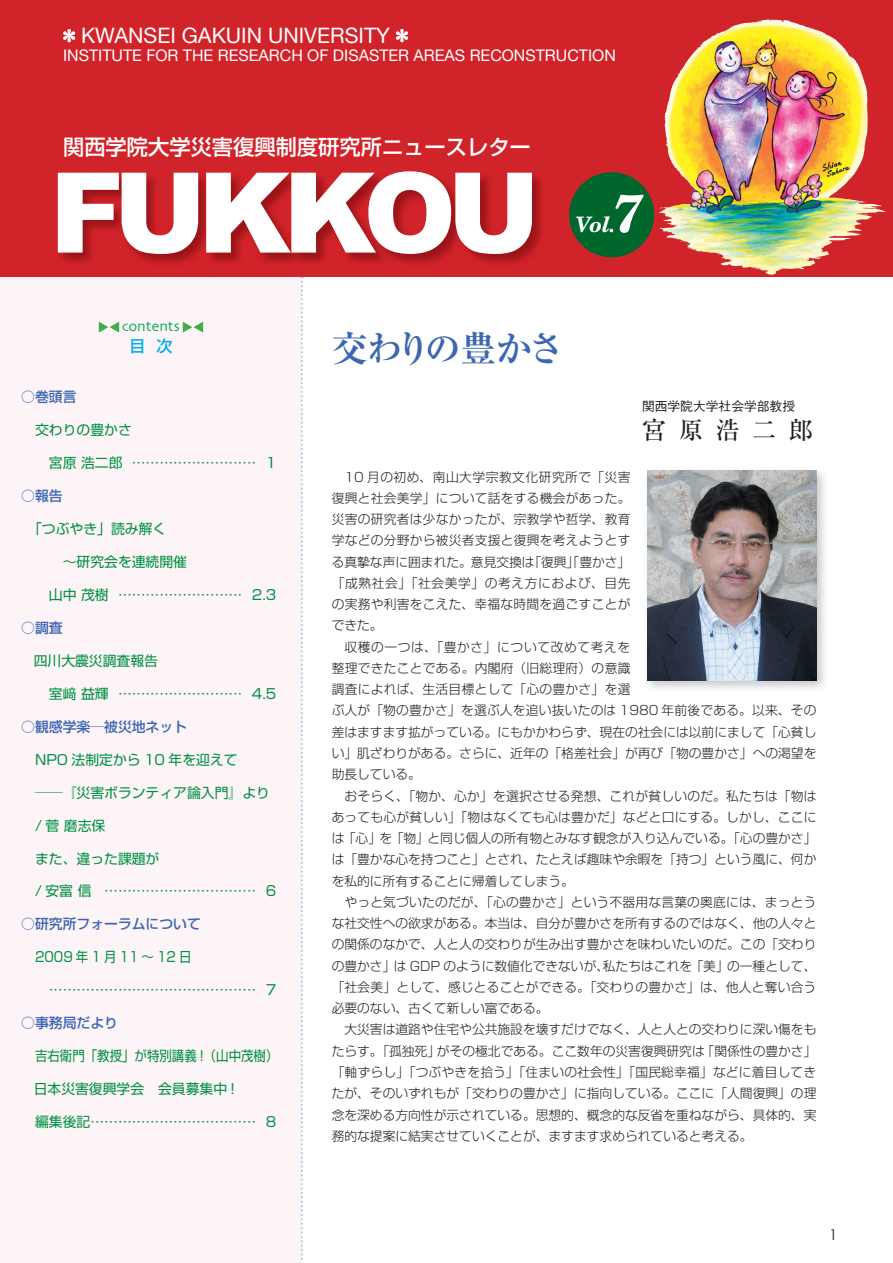
<style>
.page{position:relative;width:893px;height:1263px;background:#fff}
.page>*{position:absolute;margin:0;border:0;box-sizing:border-box;transform-origin:0 0}
.t1{font:900 111.6px "Arial";letter-spacing:-.08em;color:#fff}
.t2{font:italic 700 53.1px "New Century Schlbk";color:#fff}
.t3{font:700 36.15px "Ryumin Pro";letter-spacing:-.08em;color:#3c66b1}
.t4{font:500 24.45px "Ryumin Pro";letter-spacing:.5em;color:#231f20}
.t5{font:21.3px "Helvetica Neue";color:#fff}
.t6{font:500 21.3px "Shin Go Pro";color:#fff}
.t7{font:italic 700 21.3px "New Century Schlbk";color:#fff}
.t8{font:15.9px "Helvetica Neue";color:#fff}
.t9{font:500 15.9px "Shin Go Pro";color:#00aeef}
.t10{font:14.85px "Skia";color:#00ab4d}
.t11{font:14.85px "Century Gothic";color:#231f20}
.t12{font:13.8px "Shin Go Pro";color:#009041}
.t13{font:500 13.8px "Shin Go Pro";color:#3c66b1}
.t14{font:13.8px "Shin Go Pro";color:#009041;scale:.9 1}
.t15{font:13.8px "Shin Go Pro";color:#009041;scale:2 1}
.t16{font:13.8px "Shin Go Pro";letter-spacing:.125em;color:#009041;scale:.9 1}
.t17{font:300 12.75px/21.3px "Shin Go Pro";color:#231f20;text-align:justify}
.t18{font:500 12.75px "Gothic BBB Pro";color:#231f20}
</style>
<div class="page">
<div style="left:0;top:276px;width:302px;height:987px;background:#fdf4f8"></div>
<svg style="left:301px;top:276px;width:2px;height:987px"></svg>
<svg style="left:0;top:0;width:893px;height:276px;background:#d0423a"></svg>
<svg style="left:63px;top:29px;width:12px;height:13px"></svg>
<svg style="left:396px;top:29px;width:12px;height:13px"></svg>
<div style="left:569px;top:172px;width:85px;height:85px;background:#00672c;border-radius:50%"></div>
<img style="left:57px;top:170px;width:488px;height:97px">
<svg style="left:99px;top:322px;width:20px;height:11px"></svg>
<svg style="left:183px;top:322px;width:20px;height:11px"></svg>
<img style="left:711px;top:20px;width:60px;height:17px">
<img style="left:647px;top:470px;width:178px;height:219px">
<img style="left:647px;top:471px;width:169px;height:209px">
<h3 class="t5" style="left:81px;top:23px;width:310px">KWANSEI GAKUIN UNIVERSITY</h3>
<p class="t8" style="left:63px;top:46px;width:554px">INSTITUTE FOR THE RESEARCH OF DISASTER AREAS RECONSTRUCTION</p>
<h3 class="t6" style="left:63px;top:129px;width:469px">関西学院大学災害復興制度研究所ニュースレター</h3>
<h1 class="t1" style="left:50px;top:132px;width:492px">FUKKOU</h1>
<h2 class="t2" style="left:612px;top:179px;width:32px">7</h2>
<h3 class="t7" style="left:575px;top:211px;width:42px">Vol.</h3>
<p class="t10" style="left:122px;top:318px;width:59px">contents</p>
<p class="t9" style="left:129px;top:333px;width:45px">目 次</p>
<h3 class="t3" style="left:332px;top:320px;width:234px">交わりの豊かさ</h3>
<p class="t13" style="left:21px;top:385px;width:57px">○巻頭言</p>
<p class="t12" style="left:21px;top:418px;width:112px">　交わりの豊かさ</p>
<p class="t12" style="left:21px;top:451px;width:257px">　　宮原 浩二郎 ……………………… 1</p>
<p class="t13" style="left:21px;top:484px;width:43px">○報告</p>
<p class="t12" style="left:21px;top:517px;width:147px">　「つぶやき」読み解く</p>
<p class="t12" style="left:21px;top:550px;width:167px">　　　～研究会を連続開催</p>
<p class="t12" style="left:21px;top:583px;width:257px">　　山中 茂樹 ……………………… 2.3</p>
<p class="t13" style="left:21px;top:616px;width:43px">○調査</p>
<p class="t12" style="left:34px;top:649px;width:126px">四川大震災調査報告</p>
<p class="t12" style="left:21px;top:682px;width:257px">　　室㟢 益輝 ……………………… 4.5</p>
<p class="t13" style="left:21px;top:715px;width:167px">○観感学楽─被災地ネット</p>
<p class="t12" style="left:21px;top:748px;width:218px">　NPO 法制定から 10 年を迎えて</p>
<p class="t15" style="left:35px;top:781px;width:119px">─『災害ボランティア論入門』より</p>
<p class="t12" style="left:21px;top:814px;width:86px">　/ 菅 磨志保</p>
<p class="t12" style="left:21px;top:847px;width:140px">　また、違った課題が</p>
<p class="t12" style="left:21px;top:880px;width:257px">　/ 安富 信 …………………………… 6</p>
<p class="t13" style="left:21px;top:913px;width:181px">○研究所フォーラムについて</p>
<p class="t16" style="left:35px;top:946px;width:175px">2009年1月11～12日</p>
<p class="t14" style="left:21px;top:979px;width:285px">　　 ……………………………………… 7</p>
<p class="t13" style="left:21px;top:1012px;width:98px">○事務局だより</p>
<p class="t14" style="left:35px;top:1045px;width:272px">吉右衛門「教授」が特別講義 !（山中茂樹）</p>
<p class="t12" style="left:34px;top:1078px;width:203px">日本災害復興学会　会員募集中 !</p>
<p class="t12" style="left:21px;top:1110px;width:257px">　編集後記……………………………… 8</p>
<p class="t18" style="left:642px;top:396px;width:155px">関西学院大学社会学部教授</p>
<h3 class="t4" style="left:642px;top:411px;width:173px">宮原浩二郎</h3>
<p class="t17" style="left:332px;top:464px;width:300px;text-indent:13px">10 月の初め、南山大学宗教文化研究所で「災害復興と社会美学」について話をする機会があった。災害の研究者は少なかったが、宗教学や哲学、教育学などの分野から被災者支援と復興を考えようとする真摯な声に囲まれた。意見交換は「復興」「豊かさ」「成熟社会」「社会美学」の考え方におよび、目先の実務や利害をこえた、幸福な時間を過ごすことができた。</p>
<p class="t17" style="left:332px;top:635px;width:486px;text-align:left;text-indent:13px">収穫の一つは、「豊かさ」について改めて考えを<br>整理できたことである。内閣府（旧総理府）の意識<br>調査によれば、生活目標として「心の豊かさ」を選<br>ぶ人が「物の豊かさ」を選ぶ人を追い抜いたのは 1980 年前後である。以来、その差はますます拡がっている。にもかかわらず、現在の社会には以前にまして「心貧しい」肌ざわりがある。さらに、近年の「格差社会」が再び「物の豊かさ」への渇望を助長している。</p>
<p class="t17" style="left:332px;top:783px;width:486px;text-indent:13px">おそらく、「物か、心か」を選択させる発想、これが貧しいのだ。私たちは「物はあっても心が貧しい」「物はなくても心は豊かだ」などと口にする。しかし、ここには「心」を「物」と同じ個人の所有物とみなす観念が入り込んでいる。「心の豊かさ」は「豊かな心を持つこと」とされ、たとえば趣味や余暇を「持つ」という風に、何かを私的に所有することに帰着してしまう。</p>
<p class="t17" style="left:332px;top:890px;width:486px;text-indent:13px">やっと気づいたのだが、「心の豊かさ」という不器用な言葉の奥底には、まっとうな社交性への欲求がある。本当は、自分が豊かさを所有するのではなく、他の人々との関係のなかで、人と人の交わりが生み出す豊かさを味わいたいのだ。この「交わりの豊かさ」は GDP のように数値化できないが、私たちはこれを「美」の一種として、「社会美」として、感じとることができる。「交わりの豊かさ」は、他人と奪い合う必要のない、古くて新しい富である。</p>
<p class="t17" style="left:332px;top:1017px;width:486px;text-indent:13px">大災害は道路や住宅や公共施設を壊すだけでなく、人と人との交わりに深い傷をもたらす。「孤独死」がその極北である。ここ数年の災害復興研究は「関係性の豊かさ」「軸ずらし」「つぶやきを拾う」「住まいの社会性」「国民総幸福」などに着目してきたが、そのいずれもが「交わりの豊かさ」に指向している。ここに「人間復興」の理念を深める方向性が示されている。思想的、概念的な反省を重ねながら、具体的、実務的な提案に結実させていくことが、ますます求められていると考える。</p>
<p class="t11" style="left:829px;top:1225px;width:10px">1</p>
</div>
